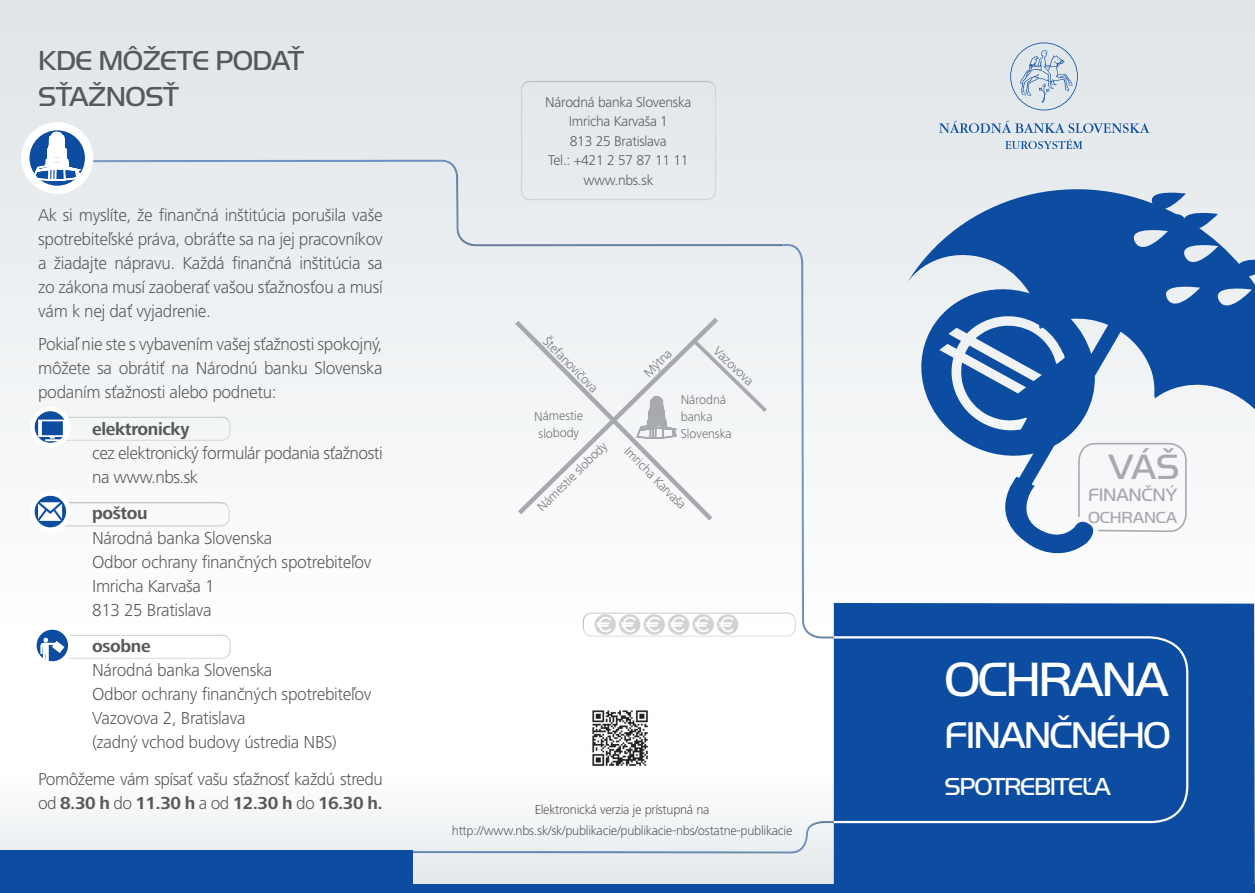
<style>
.page{position:relative;width:1255px;height:893px;background:#fff}
.page>*{position:absolute;margin:0;border:0;box-sizing:border-box;transform-origin:0 0}
.t1{font:300 49.95px "Handel Got DCE";letter-spacing:-.05em;color:#fff}
.t2{font:300 38.7px "Handel Got DCE";letter-spacing:-.05em;color:#fff}
.t3{font:300 36.6px "Handel Got DCE";color:#a8a9ad}
.t4{font:300 28.5px/35.2px "Handel Got DCE";letter-spacing:-.02em;color:#57585a}
.t5{font:300 25.5px "Handel Got DCE";letter-spacing:-.05em;color:#fff}
.t6{font:300 18.6px "Handel Got DCE";letter-spacing:-.02em;color:#a8a9ad}
.t7{font:300 18px/24px "Frutiger Next LTCE";letter-spacing:-.02em;color:#57585a;text-align:justify}
.t8{font:700 18px "Frutiger Next LTCE";letter-spacing:-.02em;color:#57585a}
.t9{font:300 16.65px "Handel Got DCE";letter-spacing:-.01em;color:#a8a9ad}
.t10{font:300 14.55px "Frutiger Next LTCE";letter-spacing:-.02em;color:#57585a}
.t11{font:300 13.35px "Frutiger Next LTCE";letter-spacing:-.02em;color:#57585a}
.t12{font:300 13.2px/17.1px "Frutiger Next LTCE";letter-spacing:-.02em;color:#6f7073}
.s1{font-weight:700}
</style>
<div class="page">
<div style="left:0;top:0;width:1254px;height:633px;background:linear-gradient(to bottom,#dee4e8,#fefefe)"></div>
<div style="left:0;top:812px;width:833px;height:72px;background:#edf1f3"></div>
<div style="left:0;top:850px;width:412px;height:43px;background:#0d4da1"></div>
<div style="left:88px;top:160px;width:697px;height:87px;background:#e9edf0"></div>
<div style="left:410px;top:819px;width:452px;height:35px;background:#f3f5f6"></div>
<div style="left:410px;top:820px;width:452px;height:35px;background:#231f20;opacity:.75"></div>
<div style="left:783px;top:243px;width:52px;height:397px;background:#f3f6f7"></div>
<div style="left:21px;top:122px;width:72px;height:72px;background:#fff;border-radius:50%"></div>
<svg style="left:32px;top:93px;width:52px;height:106px"></svg>
<div style="left:833px;top:603px;width:421px;height:281px;background:#0d4da1"></div>
<div style="left:831px;top:635px;width:358px;height:189px;background:#0d4da1"></div>
<div style="left:34px;top:415px;width:198px;height:25px;background:#e9ebed"></div>
<div style="left:34px;top:417px;width:198px;height:25px;background:#f3f6f7"></div>
<div style="left:30px;top:407px;width:41px;height:40px;background:#fff;border-radius:50%"></div>
<svg style="left:35px;top:411px;width:31px;height:32px"></svg>
<svg style="left:38px;top:420px;width:29px;height:21px"></svg>
<div style="left:43px;top:500px;width:188px;height:26px;background:#f6f8f9"></div>
<div style="left:43px;top:502px;width:188px;height:25px;background:#231f20;opacity:.75"></div>
<div style="left:30px;top:491px;width:41px;height:41px;background:#fff;border-radius:50%"></div>
<div style="left:35px;top:496px;width:31px;height:31px;background:#0d4da1;border-radius:50%"></div>
<svg style="left:38px;top:502px;width:24px;height:19px"></svg>
<div style="left:48px;top:633px;width:184px;height:25px;background:#f2f2f2"></div>
<div style="left:48px;top:635px;width:184px;height:25px;background:#fff"></div>
<div style="left:32px;top:625px;width:41px;height:41px;background:#fff;border-radius:50%"></div>
<div style="left:37px;top:630px;width:31px;height:31px;background:#0d4da1;border-radius:50%"></div>
<svg style="left:40px;top:638px;width:24px;height:24px"></svg>
<img style="left:592px;top:710px;width:56px;height:56px">
<svg style="left:905px;top:162px;width:349px;height:402px"></svg>
<svg style="left:1144px;top:188px;width:73px;height:42px;background:#7598c6"></svg>
<svg style="left:1230px;top:255px;width:24px;height:28px"></svg>
<div style="left:0;top:884px;width:1254px;height:9px;background:#0d4da1"></div>
<svg style="left:939px;top:121px;width:210px;height:12px;background:#b0c3da"></svg>
<svg style="left:1005px;top:139px;width:77px;height:10px"></svg>
<svg style="left:1010px;top:43px;width:67px;height:67px;background:#cad6e2"></svg>
<div style="left:581px;top:611px;width:216px;height:25px;background:#fff;opacity:.26"></div>
<div style="left:581px;top:613px;width:216px;height:25px;background:#231f20;opacity:.75"></div>
<svg style="left:594px;top:614px;width:144px;height:21px"></svg>
<svg style="left:510px;top:313px;width:256px;height:212px"></svg>
<div style="left:519px;top:81px;width:198px;height:120px;background:#e5eaed"></div>
<p class="t4" style="left:38px;top:43px;width:267px">KDE MÔŽETE PODAŤ<br>SŤAŽNOSŤ</p>
<p class="t7" style="left:38px;top:203px;width:346px">Ak si myslíte, že finančná inštitúcia porušila vaše spotrebiteľské práva, obráťte sa na jej pracovníkov a žiadajte nápravu. Každá finančná inštitúcia sa zo zákona musí zaoberať vašou sťažnosťou a musí vám k nej dať vyjadrenie.</p>
<p class="t7" style="left:38px;top:332px;width:346px">Pokiaľ nie ste s vybavením vašej sťažnosti spokojný, môžete sa obrátiť na Národnú banku Slovenska podaním sťažnosti alebo podnetu:</p>
<p class="t8" style="left:92px;top:418px;width:99px">elektronicky</p>
<p class="t7" style="left:92px;top:441px;width:292px">cez elektronický formulár podania sťažnosti na www.nbs.sk</p>
<p class="t8" style="left:92px;top:503px;width:57px">poštou</p>
<p class="t7" style="left:92px;top:526px;width:182px">Národná banka Slovenska</p>
<p class="t7" style="left:92px;top:550px;width:281px">Odbor ochrany finančných spotrebiteľov</p>
<p class="t7" style="left:92px;top:574px;width:124px">Imricha Karvaša 1</p>
<p class="t7" style="left:92px;top:598px;width:121px">813 25 Bratislava</p>
<p class="t8" style="left:92px;top:636px;width:60px">osobne</p>
<p class="t7" style="left:92px;top:658px;width:182px">Národná banka Slovenska</p>
<p class="t7" style="left:92px;top:682px;width:281px">Odbor ochrany finančných spotrebiteľov</p>
<p class="t7" style="left:92px;top:706px;width:155px">Vazovova 2, Bratislava</p>
<p class="t7" style="left:92px;top:730px;width:246px">(zadný vchod budovy ústredia NBS)</p>
<p class="t7" style="left:38px;top:767px;width:346px">Pomôžeme vám spísať vašu sťažnosť každú stredu od <span class="s1">8.30 h</span> do <span class="s1">11.30 h</span> a od <span class="s1">12.30 h</span> do <span class="s1">16.30 h.</span></p>
<p class="t10" style="left:545px;top:94px;width:147px">Národná banka Slovenska</p>
<p class="t10" style="left:568px;top:113px;width:101px">Imricha Karvaša 1</p>
<p class="t10" style="left:570px;top:133px;width:98px">813 25 Bratislava</p>
<p class="t10" style="left:548px;top:152px;width:142px">Tel.: +421 2 57 87 11 11</p>
<p class="t10" style="left:583px;top:172px;width:71px">www.nbs.sk</p>
<p class="t12" style="left:551px;top:333px;width:74px;rotate:45deg">Štefanovičova</p>
<p class="t12" style="left:534px;top:407px;width:50px;text-align:center">Námestie slobody</p>
<p class="t12" style="left:533px;top:503px;width:94px;rotate:-45deg">Námestie slobody</p>
<p class="t12" style="left:640px;top:369px;width:35px;rotate:-45deg">Mýtna</p>
<p class="t12" style="left:721px;top:343px;width:51px;rotate:43deg">Vazovova</p>
<p class="t12" style="left:680px;top:391px;width:53px">Národná banka<br>Slovenska</p>
<p class="t12" style="left:632px;top:443px;width:83px;rotate:45deg">Imricha Karvaša</p>
<p class="t11" style="left:535px;top:802px;width:176px">Elektronická verzia je prístupná na</p>
<p class="t11" style="left:452px;top:823px;width:342px">http://www.nbs.sk/sk/publikacie/publikacie-nbs/ostatne-publikacie</p>
<p class="t3" style="left:1108px;top:446px;width:73px">VÁŠ</p>
<p class="t6" style="left:1088px;top:484px;width:91px">FINANČNÝ</p>
<p class="t9" style="left:1088px;top:508px;width:91px">OCHRANCA</p>
<p class="t1" style="left:944px;top:651px;width:226px">OCHRANA</p>
<p class="t2" style="left:944px;top:713px;width:228px">FINANČNÉHO</p>
<p class="t5" style="left:944px;top:772px;width:168px">SPOTREBITEĽA</p>
</div>
